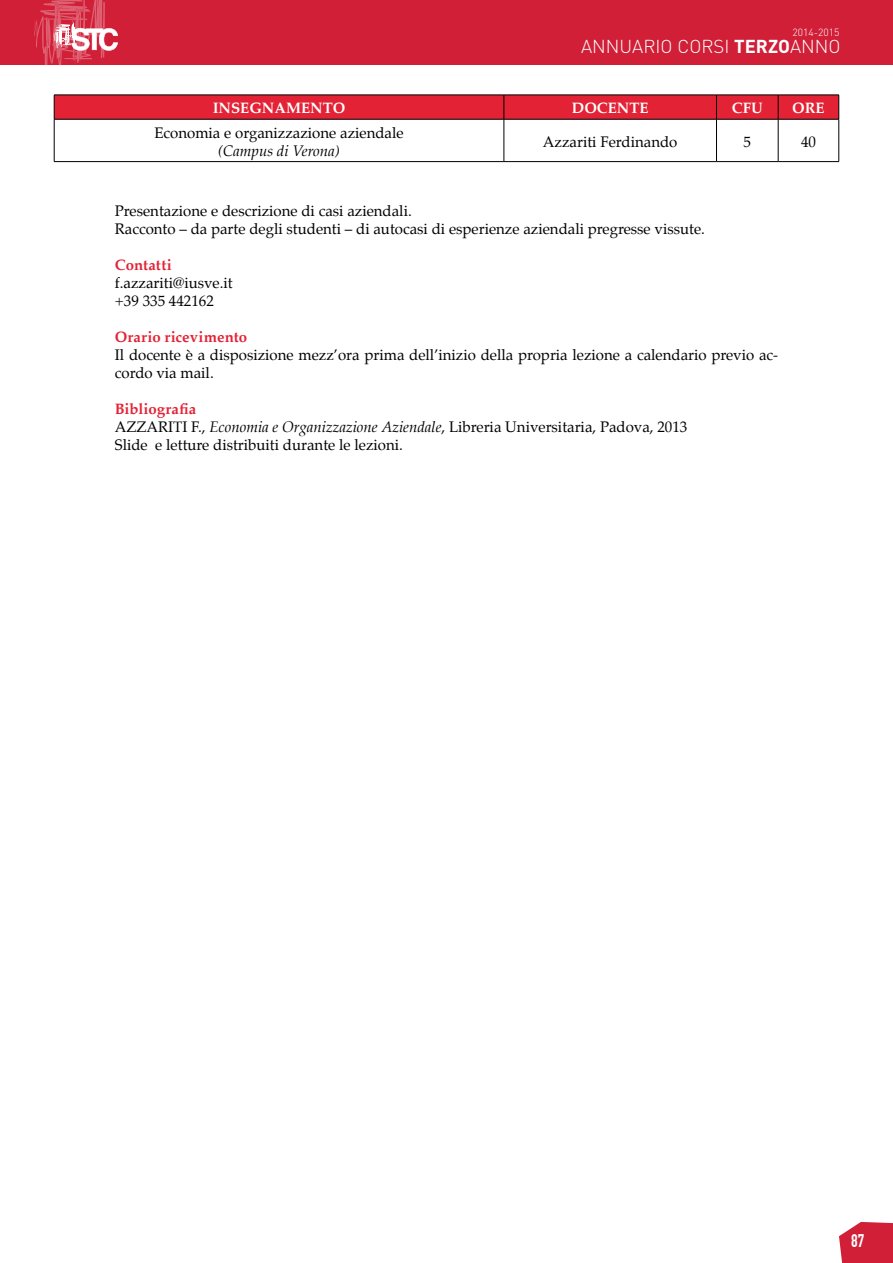
<style>
.page{position:relative;width:893px;height:1263px;background:#fff}
.page>*{position:absolute;margin:0;border:0;box-sizing:border-box;transform-origin:0 0}
.t1{font:300 18.45px "DIN";color:#fff}
.t2{font:700 17.85px "DIN Condensed";color:#fff}
.t3{font:15px/18px "Palatino";color:#000}
.t4{font:700 15px "Palatino";color:#fff}
.t5{font:700 15px "Palatino";letter-spacing:.01em;color:#e32235}
.t6{font:italic 15px "Palatino";color:#000}
.t7{font:300 10.35px "DIN";color:#fff}
.s1{font-weight:700}
.s2{font-weight:700;color:#e32235}
.s3{font-style:italic}
</style>
<div class="page">
<svg style="left:839px;top:1222px;width:54px;height:41px;background:#d5344b"></svg>
<div style="left:0;top:0;width:893px;height:65px;background:#d11f38"></div>
<svg style="left:34px;top:0;width:84px;height:65px"></svg>
<hr style="left:54px;top:119px;width:450px;height:1px;background:#000">
<hr style="left:504px;top:119px;width:212px;height:1px;background:#000">
<hr style="left:716px;top:119px;width:62px;height:1px;background:#000">
<hr style="left:778px;top:119px;width:61px;height:1px;background:#000">
<svg style="left:54px;top:95px;width:785px;height:24px;background:#db2033"></svg>
<hr style="left:54px;top:119px;width:1px;height:42px;background:#000">
<hr style="left:504px;top:119px;width:1px;height:42px;background:#000">
<hr style="left:716px;top:119px;width:1px;height:42px;background:#000">
<hr style="left:778px;top:119px;width:1px;height:42px;background:#000">
<hr style="left:838px;top:119px;width:1px;height:42px;background:#000">
<hr style="left:54px;top:161px;width:450px;height:1px;background:#000">
<hr style="left:504px;top:161px;width:212px;height:1px;background:#000">
<hr style="left:716px;top:161px;width:62px;height:1px;background:#000">
<hr style="left:778px;top:161px;width:61px;height:1px;background:#000">
<p class="t7" style="left:793px;top:26px;width:49px">2014-2015</p>
<p class="t1" style="left:581px;top:35px;width:261px">ANNUARIO CORSI <span class="s1">TERZO</span>ANNO</p>
<p class="t4" style="left:213px;top:95px;width:134px">INSEGNAMENTO</p>
<p class="t4" style="left:572px;top:95px;width:78px">DOCENTE</p>
<p class="t4" style="left:732px;top:95px;width:32px">CFU</p>
<p class="t4" style="left:792px;top:95px;width:34px">ORE</p>
<p class="t3" style="left:154px;top:123px;width:251px">Economia e organizzazione aziendale</p>
<p class="t6" style="left:218px;top:138px;width:123px">(Campus di Verona)</p>
<p class="t3" style="left:543px;top:132px;width:136px">Azzariti Ferdinando</p>
<p class="t3" style="left:744px;top:132px;width:9px">5</p>
<p class="t3" style="left:801px;top:132px;width:16px">40</p>
<p class="t3" style="left:115px;top:202px;width:592px">Presentazione e descrizione di casi aziendali.<br>Racconto – da parte degli studenti – di autocasi di esperienze aziendali pregresse vissute.</p>
<p class="t5" style="left:115px;top:252px;width:58px">Contatti</p>
<p class="t3" style="left:115px;top:274px;width:119px">f.azzariti@iusve.it +39 335 442162</p>
<p class="t5" style="left:115px;top:324px;width:134px">Orario ricevimento</p>
<p class="t3" style="left:115px;top:346px;width:665px">Il docente è a disposizione mezz’ora prima dell’inizio della propria lezione a calendario previo ac&shy;cordo via mail.</p>
<p class="t3" style="left:115px;top:400px;width:574px"><span class="s2">Bibliografia<br></span>AZZARITI F., <span class="s3">Economia e Organizzazione Aziendale</span>, Libreria Universitaria, Padova, 2013<br>Slide e letture distribuiti durante le lezioni.</p>
<p class="t2" style="left:851px;top:1230px;width:15px">87</p>
</div>
